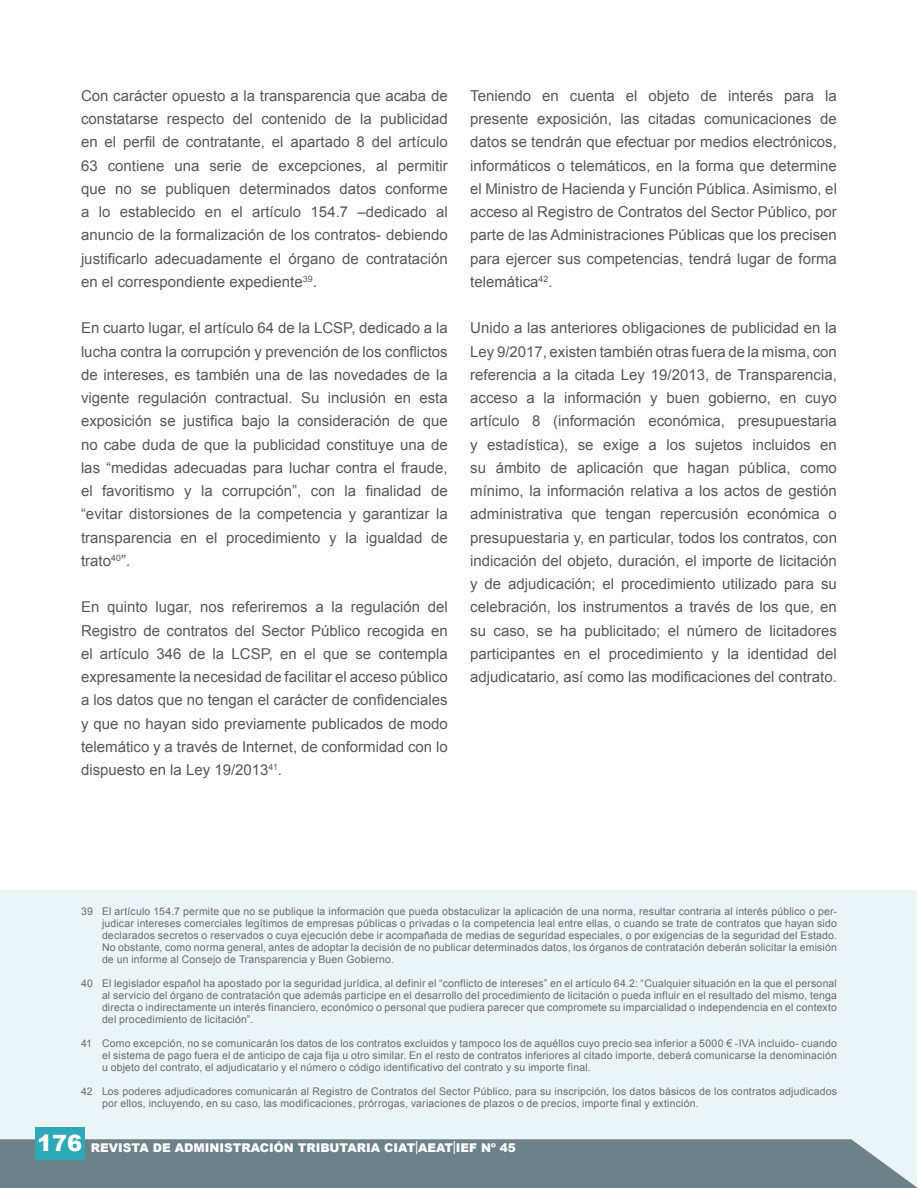
<style>
.page{position:relative;width:918px;height:1188px;background:#fff}
.page>*{position:absolute;margin:0;border:0;box-sizing:border-box;transform-origin:0 0}
.t1{font:15px/23.2px "Arial";color:#57585a;text-align:justify}
.t2{font:900 12px "Arial";color:#fff}
.pie_de_paginas{font:10.5px/12px "Arial";letter-spacing:.015em;color:#6c6d70;text-align:justify}
.s1{font-size:22.5px}
.s2{font-weight:400;font-size:18px}
</style>
<div class="page">
<div style="left:0;top:837px;width:917px;height:351px;background:#ebf4f6"></div>
<div style="left:0;top:1139px;width:918px;height:49px;background:#6d8188"></div>
<div style="left:35px;top:1128px;width:50px;height:32px;background:#2ea9b8"></div>
<div style="left:0;top:692px;width:918px;height:197px;background:#fff"></div>
<p class="t1" style="left:81px;top:84px;width:368px">Con carácter opuesto a la transparencia que acaba de constatarse respecto del contenido de la publicidad en el perfil de contratante, el apartado 8 del artículo 63 contiene una serie de excepciones, al permitir que no se publiquen determinados datos conforme a lo establecido en el artículo 154.7 –dedicado al anuncio de la formalización de los contratos- debiendo justificarlo adecuadamente el órgano de contratación en el correspondiente expediente<sup>39</sup>.</p>
<p class="t1" style="left:81px;top:317px;width:368px">En cuarto lugar, el artículo 64 de la LCSP, dedicado a la lucha contra la corrupción y prevención de los conflictos de intereses, es también una de las novedades de la vigente regulación contractual. Su inclusión en esta exposición se justifica bajo la consideración de que no cabe duda de que la publicidad constituye una de las “medidas adecuadas para luchar contra el fraude, el favoritismo y la corrupción”, con la finalidad de “evitar distorsiones de la competencia y garantizar la transparencia en el procedimiento y la igualdad de trato<sup>40</sup>”.</p>
<p class="t1" style="left:81px;top:596px;width:368px">En quinto lugar, nos referiremos a la regulación del Registro de contratos del Sector Público recogida en el artículo 346 de la LCSP, en el que se contempla expresamente la necesidad de facilitar el acceso público a los datos que no tengan el carácter de confidenciales y que no hayan sido previamente publicados de modo telemático y a través de Internet, de conformidad con lo dispuesto en la Ley 19/2013<sup>41</sup>.</p>
<p class="t1" style="left:470px;top:84px;width:368px">Teniendo en cuenta el objeto de interés para la presente exposición, las citadas comunicaciones de datos se tendrán que efectuar por medios electrónicos, informáticos o telemáticos, en la forma que determine el Ministro de Hacienda y Función Pública. Asimismo, el acceso al Registro de Contratos del Sector Público, por parte de las Administraciones Públicas que los precisen para ejercer sus competencias, tendrá lugar de forma telemática<sup>42</sup>.</p>
<p class="t1" style="left:470px;top:317px;width:368px">Unido a las anteriores obligaciones de publicidad en la Ley 9/2017, existen también otras fuera de la misma, con referencia a la citada Ley 19/2013, de Transparencia, acceso a la información y buen gobierno, en cuyo artículo 8 (información económica, presupuestaria y estadística), se exige a los sujetos incluidos en su ámbito de aplicación que hagan pública, como mínimo, la información relativa a los actos de gestión administrativa que tengan repercusión económica o presupuestaria y, en particular, todos los contratos, con indicación del objeto, duración, el importe de licitación y de adjudicación; el procedimiento utilizado para su celebración, los instrumentos a través de los que, en su caso, se ha publicitado; el número de licitadores participantes en el procedimiento y la identidad del adjudicatario, así como las modificaciones del contrato.</p>
<p class="pie_de_paginas" style="left:102px;top:905px;width:737px;text-indent:-21px">39 El artículo 154.7 permite que no se publique la información que pueda obstaculizar la aplicación de una norma, resultar contraria al interés público o per&shy;judicar intereses comerciales legítimos de empresas públicas o privadas o la competencia leal entre ellas, o cuando se trate de contratos que hayan sido declarados secretos o reservados o cuya ejecución debe ir acompañada de medias de seguridad especiales, o por exigencias de la seguridad del Estado.<br>No obstante, como norma general, antes de adoptar la decisión de no publicar determinados datos, los órganos de contratación deberán solicitar la emisión de un informe al Consejo de Transparencia y Buen Gobierno.</p>
<p class="pie_de_paginas" style="left:102px;top:977px;width:737px;text-indent:-21px">40 El legislador español ha apostado por la seguridad jurídica, al definir el “conflicto de intereses” en el artículo 64.2: “Cualquier situación en la que el personal al servicio del órgano de contratación que además participe en el desarrollo del procedimiento de licitación o pueda influir en el resultado del mismo, tenga directa o indirectamente un interés financiero, económico o personal que pudiera parecer que compromete su imparcialidad o independencia en el contexto del procedimiento de licitación”.</p>
<p class="pie_de_paginas" style="left:102px;top:1037px;width:737px;text-indent:-21px">41 Como excepción, no se comunicarán los datos de los contratos excluidos y tampoco los de aquéllos cuyo precio sea inferior a 5000 € -IVA incluido- cuando el sistema de pago fuera el de anticipo de caja fija u otro similar. En el resto de contratos inferiores al citado importe, deberá comunicarse la denominación u objeto del contrato, el adjudicatario y el número o código identificativo del contrato y su importe final.</p>
<p class="pie_de_paginas" style="left:102px;top:1085px;width:737px;text-indent:-21px">42 Los poderes adjudicadores comunicarán al Registro de Contratos del Sector Público, para su inscripción, los datos básicos de los contratos adjudicados por ellos, incluyendo, en su caso, las modificaciones, prórrogas, variaciones de plazos o de precios, importe final y extinción.</p>
<p class="t2" style="left:37px;top:1139px;width:480px"><span class="s1">176</span> REVISTA DE ADMINISTRACIÓN TRIBUTARIA CIAT<span class="s2">l</span>AEAT<span class="s2">l</span>IEF Nº 45</p>
</div>
